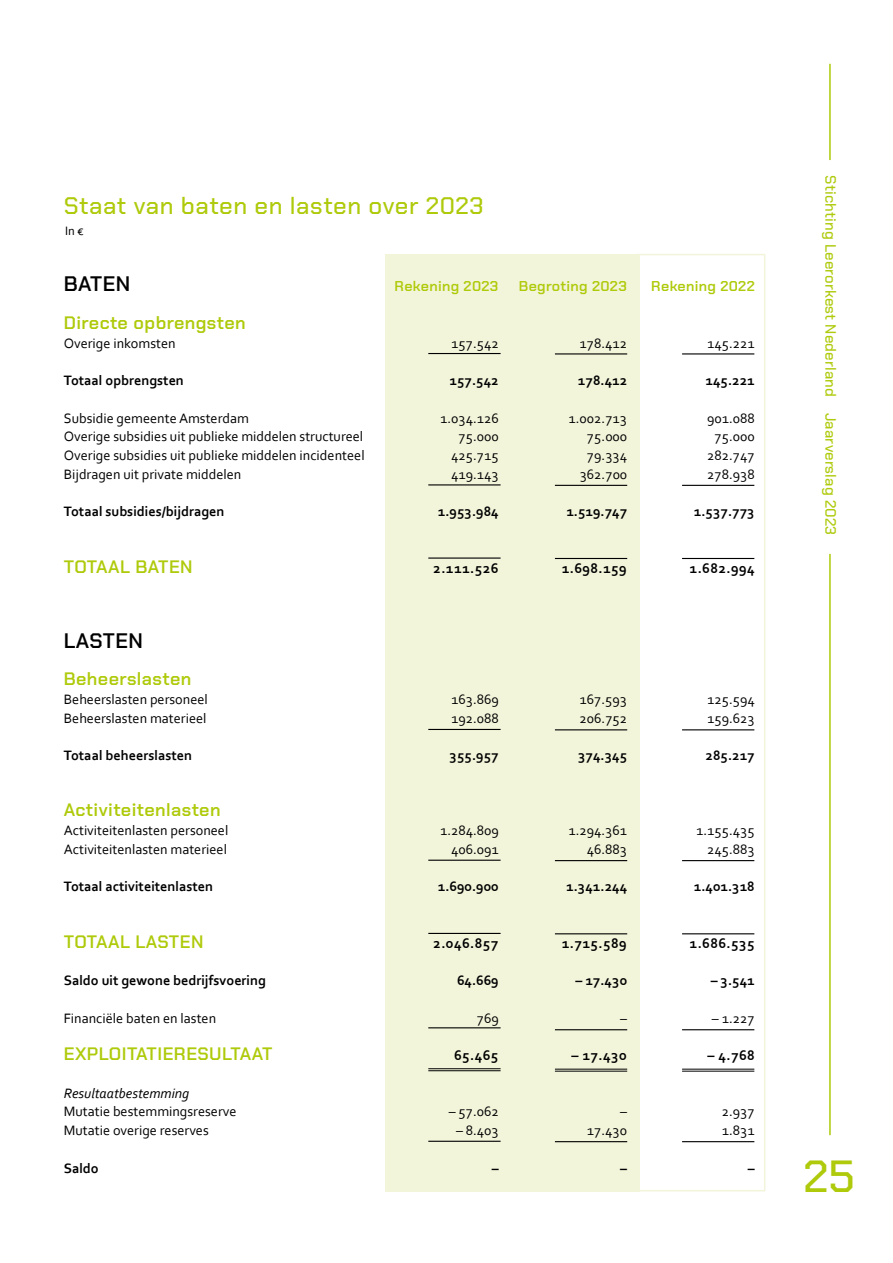
<style>
.page{position:relative;width:893px;height:1263px;background:#fff}
.page>*{position:absolute;margin:0;border:0;box-sizing:border-box;transform-origin:0 0}
.t1{font:500 45px "Chakra Petch";color:#afca0b}
.t2{font:500 24px "Chakra Petch";letter-spacing:.025em;color:#afca0b}
.t3{font:600 21px "Chakra Petch";letter-spacing:.025em;color:#000}
.t4{font:600 18px "Chakra Petch";letter-spacing:.025em;color:#afca0b}
.t5{font:500 15px "Chakra Petch";letter-spacing:.01em;color:#afca0b}
.t6{font:700 14.55px "Corbel";letter-spacing:.025em;color:#000}
.t7{font:14.25px "Corbel";color:#000}
.t8{font:700 14.25px "Corbel";color:#000}
.t9{font:600 14.25px "Chakra Petch";letter-spacing:.025em;color:#afca0b}
.t10{font:italic 14.25px "Corbel";color:#000}
.t11{font:12.75px "Corbel";color:#000}
</style>
<div class="page">
<div style="left:385px;top:254px;width:254px;height:937px;background:#f3f5db"></div>
<div style="left:636px;top:254px;width:129px;height:937px;border:2px solid #f3f5db"></div>
<hr style="left:428px;top:353px;width:73px;height:1px;background:#000">
<hr style="left:428px;top:484px;width:73px;height:1px;background:#000">
<hr style="left:428px;top:557px;width:73px;height:2px;background:#000">
<hr style="left:428px;top:729px;width:73px;height:1px;background:#000">
<hr style="left:428px;top:860px;width:73px;height:1px;background:#000">
<hr style="left:428px;top:933px;width:73px;height:1px;background:#000">
<hr style="left:428px;top:1141px;width:73px;height:1px;background:#000">
<hr style="left:428px;top:1068px;width:73px;height:1px;background:#000">
<hr style="left:428px;top:1070px;width:73px;height:1px;background:#000">
<hr style="left:428px;top:1027px;width:73px;height:1px;background:#000">
<hr style="left:555px;top:353px;width:72px;height:1px;background:#000">
<hr style="left:555px;top:485px;width:72px;height:1px;background:#000">
<hr style="left:555px;top:558px;width:72px;height:1px;background:#000">
<hr style="left:555px;top:729px;width:72px;height:1px;background:#000">
<hr style="left:555px;top:860px;width:72px;height:1px;background:#000">
<hr style="left:555px;top:933px;width:72px;height:1px;background:#000">
<hr style="left:555px;top:1141px;width:72px;height:1px;background:#000">
<hr style="left:555px;top:1069px;width:72px;height:1px;background:#000">
<hr style="left:555px;top:1071px;width:72px;height:1px;background:#000">
<hr style="left:555px;top:1029px;width:72px;height:1px;background:#000">
<hr style="left:682px;top:353px;width:72px;height:1px;background:#000">
<hr style="left:682px;top:485px;width:72px;height:1px;background:#000">
<hr style="left:682px;top:558px;width:72px;height:1px;background:#000">
<hr style="left:682px;top:729px;width:72px;height:1px;background:#000">
<hr style="left:682px;top:860px;width:72px;height:1px;background:#000">
<hr style="left:682px;top:933px;width:72px;height:1px;background:#000">
<hr style="left:682px;top:1141px;width:72px;height:1px;background:#000">
<hr style="left:682px;top:1069px;width:72px;height:1px;background:#000">
<hr style="left:682px;top:1071px;width:72px;height:1px;background:#000">
<hr style="left:682px;top:1029px;width:72px;height:1px;background:#000">
<hr style="left:829px;top:554px;width:2px;height:581px;background:#afca0b">
<hr style="left:829px;top:64px;width:2px;height:96px;background:#afca0b">
<h2 class="t2" style="left:64px;top:191px;width:421px">Staat van baten en lasten over 2023</h2>
<p class="t11" style="left:65px;top:223px;width:20px">In €</p>
<h3 class="t3" style="left:64px;top:272px;width:68px">BATEN</h3>
<p class="t9" style="left:394px;top:278px;width:105px">Rekening 2023</p>
<p class="t9" style="left:519px;top:278px;width:109px">Begroting 2023</p>
<p class="t9" style="left:651px;top:278px;width:105px">Rekening 2022</p>
<p class="t4" style="left:64px;top:312px;width:183px">Directe opbrengsten</p>
<p class="t7" style="left:64px;top:334px;width:113px">Overige inkomsten</p>
<p class="t7" style="left:451px;top:334px;width:49px">157.542</p>
<p class="t7" style="left:580px;top:334px;width:49px">178.412</p>
<p class="t7" style="left:707px;top:334px;width:49px">145.221</p>
<p class="t8" style="left:64px;top:372px;width:122px">Totaal opbrengsten</p>
<p class="t8" style="left:450px;top:372px;width:51px">157.542</p>
<p class="t8" style="left:578px;top:372px;width:51px">178.412</p>
<p class="t8" style="left:705px;top:372px;width:51px">145.221</p>
<p class="t7" style="left:64px;top:409px;width:187px">Subsidie gemeente Amsterdam</p>
<p class="t7" style="left:440px;top:409px;width:60px">1.034.126</p>
<p class="t7" style="left:569px;top:409px;width:60px">1.002.713</p>
<p class="t7" style="left:707px;top:409px;width:49px">901.088</p>
<p class="t7" style="left:64px;top:428px;width:301px">Overige subsidies uit publieke middelen structureel</p>
<p class="t7" style="left:459px;top:428px;width:42px">75.000</p>
<p class="t7" style="left:587px;top:428px;width:42px">75.000</p>
<p class="t7" style="left:714px;top:428px;width:42px">75.000</p>
<p class="t7" style="left:64px;top:447px;width:302px">Overige subsidies uit publieke middelen incidenteel</p>
<p class="t7" style="left:451px;top:447px;width:49px">425.715</p>
<p class="t7" style="left:587px;top:447px;width:42px">79.334</p>
<p class="t7" style="left:707px;top:447px;width:49px">282.747</p>
<p class="t7" style="left:64px;top:465px;width:179px">Bijdragen uit private middelen</p>
<p class="t7" style="left:451px;top:465px;width:49px">419.143</p>
<p class="t7" style="left:580px;top:465px;width:49px">362.700</p>
<p class="t7" style="left:707px;top:465px;width:49px">278.938</p>
<p class="t8" style="left:64px;top:503px;width:162px">Totaal subsidies/bijdragen</p>
<p class="t8" style="left:438px;top:503px;width:62px">1.953.984</p>
<p class="t8" style="left:566px;top:503px;width:62px">1.519.747</p>
<p class="t8" style="left:694px;top:503px;width:62px">1.537.773</p>
<p class="t4" style="left:64px;top:556px;width:130px">TOTAAL BATEN</p>
<p class="t6" style="left:433px;top:559px;width:67px">2.111.526</p>
<p class="t6" style="left:562px;top:559px;width:67px">1.698.159</p>
<p class="t6" style="left:690px;top:559px;width:67px">1.682.994</p>
<h3 class="t3" style="left:64px;top:628px;width:81px">LASTEN</h3>
<p class="t4" style="left:64px;top:668px;width:129px">Beheerslasten</p>
<p class="t7" style="left:64px;top:690px;width:146px">Beheerslasten personeel</p>
<p class="t7" style="left:451px;top:690px;width:49px">163.869</p>
<p class="t7" style="left:580px;top:690px;width:49px">167.593</p>
<p class="t7" style="left:707px;top:690px;width:49px">125.594</p>
<p class="t7" style="left:64px;top:709px;width:144px">Beheerslasten materieel</p>
<p class="t7" style="left:451px;top:709px;width:49px">192.088</p>
<p class="t7" style="left:580px;top:709px;width:49px">206.752</p>
<p class="t7" style="left:707px;top:709px;width:49px">159.623</p>
<p class="t8" style="left:64px;top:747px;width:130px">Totaal beheerslasten</p>
<p class="t8" style="left:450px;top:747px;width:51px">355.957</p>
<p class="t8" style="left:578px;top:747px;width:51px">374.345</p>
<p class="t8" style="left:706px;top:747px;width:51px">285.217</p>
<p class="t4" style="left:64px;top:800px;width:158px">Activiteitenlasten</p>
<p class="t7" style="left:64px;top:822px;width:166px">Activiteitenlasten personeel</p>
<p class="t7" style="left:440px;top:822px;width:60px">1.284.809</p>
<p class="t7" style="left:569px;top:822px;width:60px">1.294.361</p>
<p class="t7" style="left:696px;top:822px;width:60px">1.155.435</p>
<p class="t7" style="left:64px;top:840px;width:165px">Activiteitenlasten materieel</p>
<p class="t7" style="left:451px;top:840px;width:49px">406.091</p>
<p class="t7" style="left:587px;top:840px;width:42px">46.883</p>
<p class="t7" style="left:707px;top:840px;width:49px">245.883</p>
<p class="t8" style="left:64px;top:878px;width:151px">Totaal activiteitenlasten</p>
<p class="t8" style="left:438px;top:878px;width:62px">1.690.900</p>
<p class="t8" style="left:566px;top:878px;width:62px">1.341.244</p>
<p class="t8" style="left:694px;top:878px;width:62px">1.401.318</p>
<p class="t4" style="left:64px;top:931px;width:141px">TOTAAL LASTEN</p>
<p class="t6" style="left:433px;top:934px;width:67px">2.046.857</p>
<p class="t6" style="left:562px;top:934px;width:67px">1.715.589</p>
<p class="t6" style="left:690px;top:934px;width:67px">1.686.535</p>
<p class="t8" style="left:64px;top:972px;width:204px">Saldo uit gewone bedrijfsvoering</p>
<p class="t8" style="left:457px;top:972px;width:43px">64.669</p>
<p class="t8" style="left:576px;top:972px;width:53px">– 17.430</p>
<p class="t8" style="left:711px;top:972px;width:46px">– 3.541</p>
<p class="t7" style="left:64px;top:1009px;width:154px">Financiële baten en lasten</p>
<p class="t7" style="left:477px;top:1009px;width:23px">769</p>
<p class="t7" style="left:620px;top:1009px;width:8px">–</p>
<p class="t7" style="left:712px;top:1009px;width:44px">– 1.227</p>
<p class="t4" style="left:64px;top:1043px;width:210px">EXPLOITATIERESULTAAT</p>
<p class="t6" style="left:454px;top:1046px;width:46px">65.465</p>
<p class="t6" style="left:572px;top:1046px;width:57px">– 17.430</p>
<p class="t6" style="left:707px;top:1046px;width:49px">– 4.768</p>
<p class="t10" style="left:64px;top:1084px;width:127px">Resultaatbestemming</p>
<p class="t7" style="left:64px;top:1103px;width:174px">Mutatie bestemmingsreserve</p>
<p class="t7" style="left:449px;top:1103px;width:52px">– 57.062</p>
<p class="t7" style="left:620px;top:1103px;width:8px">–</p>
<p class="t7" style="left:722px;top:1103px;width:35px">2.937</p>
<p class="t7" style="left:64px;top:1122px;width:147px">Mutatie overige reserves</p>
<p class="t7" style="left:456px;top:1122px;width:44px">– 8.403</p>
<p class="t7" style="left:587px;top:1122px;width:42px">17.430</p>
<p class="t7" style="left:722px;top:1122px;width:35px">1.831</p>
<p class="t8" style="left:64px;top:1159px;width:36px">Saldo</p>
<p class="t8" style="left:492px;top:1159px;width:8px">–</p>
<p class="t8" style="left:620px;top:1159px;width:8px">–</p>
<p class="t8" style="left:748px;top:1159px;width:8px">–</p>
<p class="t5" style="left:839px;top:175px;width:361px;rotate:90deg">Stichting Leerorkest Nederland Jaarverslag 2023</p>
<h1 class="t1" style="left:803px;top:1150px;width:53px">25</h1>
</div>
